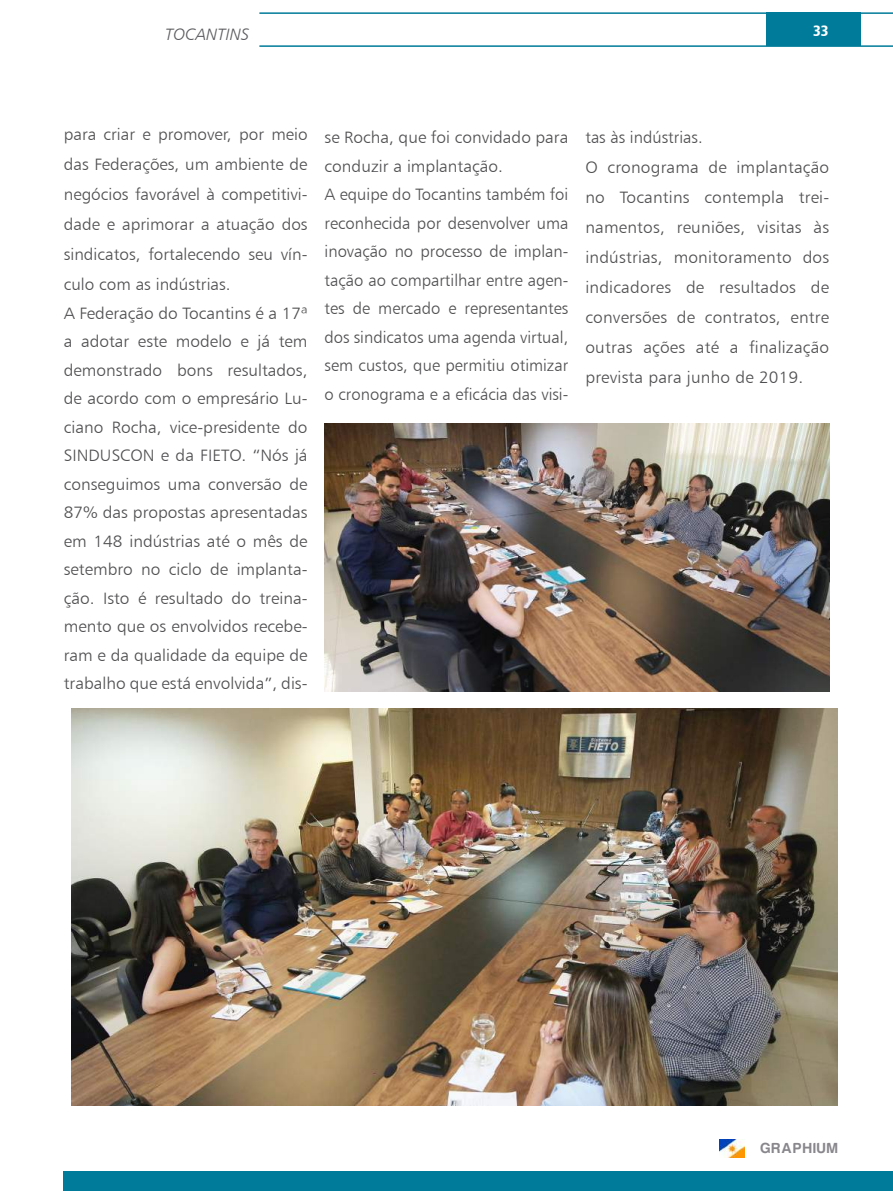
<style>
.page{position:relative;width:893px;height:1191px;background:#fff}
.page>*{position:absolute;margin:0;border:0;box-sizing:border-box;transform-origin:0 0}
.t1{font:16.5px/28.5px "Humanist 777 BT Light B";color:#4f4e50;text-align:justify;scale:1.05 1}
.t2{font:16.5px/30px "Humanist 777 BT Light B";color:#4f4e50}
.t3{font:16.5px/30px "Humanist 777 BT Light B";color:#4f4e50;text-align:justify;scale:1.04 1}
.t4{font:16.5px "Humanist 777 BT Light Italic B";color:#5b5b5f}
.t5{font:700 15px "Harabara";letter-spacing:.1em;color:#89878c}
.t6{font:15px "Humanist 777 BT Black Condensed B";color:#fff}
</style>
<div class="page">
<div style="left:767px;top:12px;width:94px;height:34px;background:#007b99"></div>
<hr style="left:259px;top:12px;width:634px;height:2px;background:#007b99">
<hr style="left:259px;top:45px;width:634px;height:2px;background:#007b99">
<div style="left:63px;top:1171px;width:830px;height:20px;background:#007b99"></div>
<hr style="left:0;top:0;width:1px;height:1191px;background:#003687">
<img style="left:719px;top:1139px;width:25px;height:18px">
<img style="left:325px;top:423px;width:504px;height:268px">
<img style="left:72px;top:708px;width:766px;height:398px">
<p class="t4" style="left:165px;top:24px;width:86px">TOCANTINS</p>
<p class="t6" style="left:813px;top:21px;width:17px">33</p>
<p class="t3" style="left:64px;top:119px;width:236px">para criar e promover, por meio das Federações, um ambiente de negócios favorável à competitivi&shy;dade e aprimorar a atuação dos sindicatos, fortalecendo seu vín&shy;culo com as indústrias.</p>
<p class="t1" style="left:64px;top:298px;width:234px">A Federação do Tocantins é a 17ª a adotar este modelo e já tem demonstrado bons resultados, de acordo com o empresário Lu&shy;ciano Rocha, vice-presidente do SINDUSCON e da FIETO. “Nós já conseguimos uma conversão de 87% das propostas apresentadas em 148 indústrias até o mês de setembro no ciclo de implanta&shy;ção. Isto é resultado do treina&shy;mento que os envolvidos recebe&shy;ram e da qualidade da equipe de trabalho que está envolvida”, dis-</p>
<p class="t1" style="left:325px;top:123px;width:234px;text-align:left">se Rocha, que foi convidado para conduzir a implantação.<br>A equipe do Tocantins também foi reconhecida por desenvolver uma inovação no processo de implan&shy;tação ao compartilhar entre agen&shy;tes de mercado e representantes dos sindicatos uma agenda virtual, sem custos, que permitiu otimizar o cronograma e a eficácia das visi-</p>
<p class="t2" style="left:585px;top:122px;width:245px">tas às indústrias.<br>O cronograma de implantação no Tocantins contempla trei&shy;namentos, reuniões, visitas às indústrias, monitoramento dos indicadores de resultados de conversões de contratos, entre outras ações até a finalização prevista para junho de 2019.</p>
<p class="t5" style="left:761px;top:1139px;width:79px">GRAPHIUM</p>
</div>
